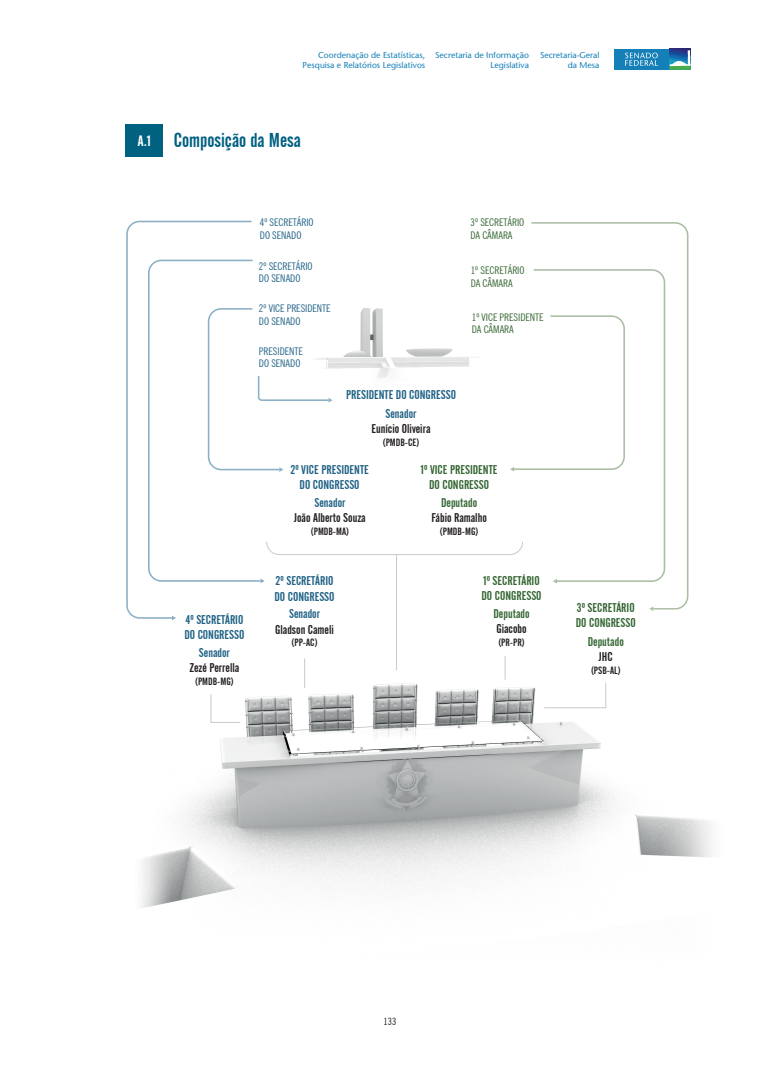
<style>
.page{position:relative;width:780px;height:1088px;background:#fff}
.page>*{position:absolute;margin:0;border:0;box-sizing:border-box;transform-origin:0 0}
.t1{font:20px "Alternate Gothic No 2 BT";color:#006181}
.t2{font:12.62px/15.1px "Alternate Gothic No 2 BT";color:#206285}
.t3{font:12.62px/15.1px "Alternate Gothic No 2 BT";color:#346632}
.t4{font:12.62px "Alternate Gothic No 2 BT";color:#231f20}
.t5{font:condensed 10.5px/12.6px "News Gothic BT";color:#206285}
.t6{font:condensed 10.5px/12.6px "News Gothic BT";color:#346632}
.t7{font:10.5px "Alternate Gothic No 2 BT";color:#231f20}
.t8{font:condensed 10px "News Gothic BT";color:#231f20}
.t9{font:500 8.5px/10.2px "Stone Sans Std";color:#1580b8;text-align:right}
.s1{font-size:15px;color:#fff}
</style>
<div class="page">
<img style="left:332px;top:308px;width:145px;height:70px">
<img style="left:126px;top:609px;width:587px;height:299px">
<svg style="left:210px;top:693px;width:31px;height:30px"></svg>
<svg style="left:543px;top:681px;width:63px;height:28px"></svg>
<svg style="left:260px;top:358px;width:72px;height:114px"></svg>
<svg style="left:531px;top:222px;width:157px;height:387px"></svg>
<svg style="left:649px;top:606px;width:29px;height:5px"></svg>
<svg style="left:260px;top:578px;width:4px;height:5px"></svg>
<svg style="left:126px;top:221px;width:125px;height:388px"></svg>
<img style="left:127px;top:609px;width:45px;height:10px">
<svg style="left:172px;top:615px;width:4px;height:5px"></svg>
<svg style="left:266px;top:542px;width:257px;height:13px"></svg>
<hr style="left:396px;top:555px;width:1px;height:115px;background:#cbcccb">
<hr style="left:304px;top:658px;width:1px;height:30px;background:#cbcccb">
<svg style="left:504px;top:656px;width:1px;height:24px"></svg>
<div style="left:613px;top:48px;width:78px;height:22px;background:#1580b8"></div>
<img style="left:669px;top:49px;width:21px;height:1px">
<svg style="left:669px;top:66px;width:21px;height:4px"></svg>
<svg style="left:669px;top:50px;width:21px;height:16px"></svg>
<svg style="left:625px;top:53px;width:33px;height:13px"></svg>
<div style="left:126px;top:124px;width:37px;height:33px;background:#006181"></div>
<p class="t9" style="left:302px;top:50px;width:124px">Coordenação de Estatísticas,<br>Pesquisa e Relatórios Legislativos</p>
<p class="t9" style="left:435px;top:50px;width:95px">Secretaria de Informação<br>Legislativa</p>
<p class="t9" style="left:540px;top:50px;width:61px">Secretaria-Geral da Mesa</p>
<h1 class="t1" style="left:138px;top:129px;width:165px"><span class="s1">A.1</span> Composição da Mesa</h1>
<p class="t5" style="left:260px;top:216px;width:55px">4º SECRETÁRIO<br>DO SENADO</p>
<p class="t5" style="left:259px;top:259px;width:55px">2º SECRETÁRIO<br>DO SENADO</p>
<p class="t5" style="left:259px;top:302px;width:73px">2º VICE PRESIDENTE<br>DO SENADO</p>
<p class="t5" style="left:259px;top:345px;width:45px">PRESIDENTE<br>DO SENADO</p>
<p class="t6" style="left:470px;top:216px;width:55px">3º SECRETÁRIO<br>DA CÂMARA</p>
<p class="t6" style="left:471px;top:264px;width:55px">1º SECRETÁRIO<br>DA CÂMARA</p>
<p class="t6" style="left:472px;top:311px;width:73px">1º VICE PRESIDENTE<br>DA CÂMARA</p>
<p class="t2" style="left:346px;top:387px;width:111px">PRESIDENTE DO CONGRESSO</p>
<p class="t2" style="left:385px;top:406px;width:32px">Senador</p>
<p class="t4" style="left:371px;top:422px;width:61px">Eunício Oliveira</p>
<p class="t7" style="left:383px;top:436px;width:38px">(PMDB-CE)</p>
<p class="t2" style="left:184px;top:612px;width:62px">4º SECRETÁRIO<br>DO CONGRESSO</p>
<p class="t2" style="left:199px;top:645px;width:32px">Senador</p>
<p class="t4" style="left:189px;top:661px;width:52px">Zezé Perrella</p>
<p class="t7" style="left:195px;top:676px;width:40px">(PMDB-MG)</p>
<p class="t2" style="left:290px;top:462px;width:80px;text-align:center">2º VICE PRESIDENTE<br>DO CONGRESSO</p>
<p class="t2" style="left:314px;top:495px;width:32px">Senador</p>
<p class="t4" style="left:294px;top:510px;width:73px">João Alberto Souza</p>
<p class="t7" style="left:311px;top:525px;width:40px">(PMDB-MA)</p>
<p class="t2" style="left:274px;top:574px;width:62px">2º SECRETÁRIO<br>DO CONGRESSO</p>
<p class="t2" style="left:289px;top:606px;width:32px">Senador</p>
<p class="t4" style="left:275px;top:622px;width:60px">Gladson Cameli</p>
<p class="t7" style="left:291px;top:637px;width:27px">(PP-AC)</p>
<p class="t3" style="left:421px;top:462px;width:78px;text-align:center">1º VICE PRESIDENTE<br>DO CONGRESSO</p>
<p class="t3" style="left:441px;top:495px;width:38px">Deputado</p>
<p class="t4" style="left:431px;top:510px;width:57px">Fábio Ramalho</p>
<p class="t7" style="left:440px;top:525px;width:40px">(PMDB-MG)</p>
<p class="t3" style="left:481px;top:573px;width:62px">1º SECRETÁRIO<br>DO CONGRESSO</p>
<p class="t3" style="left:493px;top:606px;width:38px">Deputado</p>
<p class="t4" style="left:496px;top:622px;width:32px">Giacobo</p>
<p class="t7" style="left:498px;top:636px;width:28px">(PR-PR)</p>
<p class="t3" style="left:575px;top:600px;width:62px">3º SECRETÁRIO<br>DO CONGRESSO</p>
<p class="t3" style="left:587px;top:634px;width:38px">Deputado</p>
<p class="t4" style="left:599px;top:650px;width:15px">JHC</p>
<p class="t7" style="left:591px;top:664px;width:31px">(PSB-AL)</p>
<p class="t8" style="left:383px;top:1015px;width:14px">133</p>
</div>
